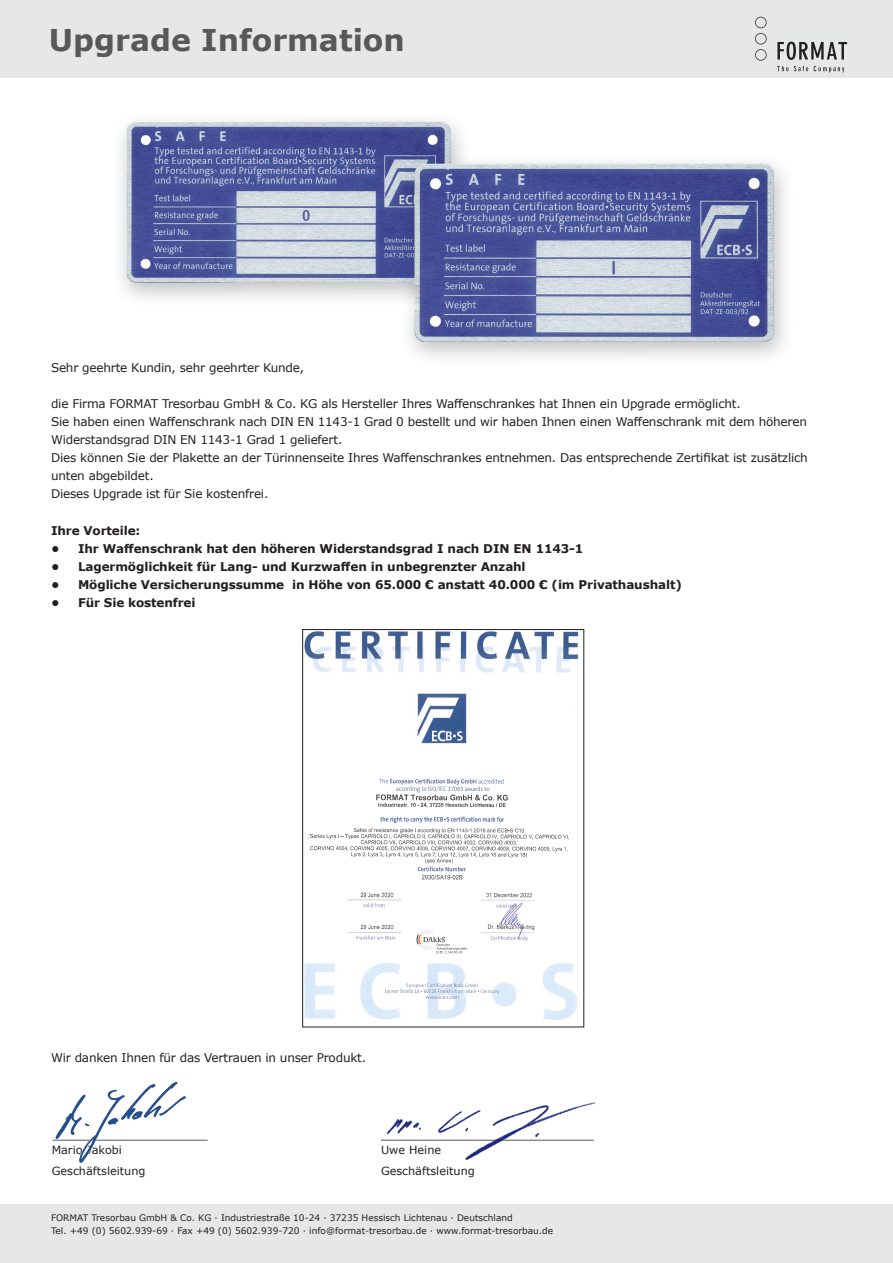
<style>
.page{position:relative;width:893px;height:1263px;background:#fff}
.page>*{position:absolute;margin:0;border:0;box-sizing:border-box;transform-origin:0 0}
.t1{font:700 30px "Verdana";color:#57585a}
.t2{font:12px/18px "Verdana";letter-spacing:-.015em;color:#231f20}
.t3{font:700 12px "Verdana";letter-spacing:-.01em;color:#231f20}
.t4{font:11.25px "Verdana";color:#231f20}
.Absatzformat_1{font:9px/13.5px "Verdana";color:#231f20}
</style>
<div class="page">
<div style="left:0;top:1205px;width:893px;height:58px;background:#e6e7e9"></div>
<div style="left:0;top:0;width:893px;height:77px;background:#e6e7e9"></div>
<svg style="left:777px;top:42px;width:70px;height:18px"></svg>
<svg style="left:755px;top:17px;width:12px;height:44px"></svg>
<svg style="left:777px;top:66px;width:11px;height:5px"></svg>
<svg style="left:794px;top:66px;width:14px;height:5px"></svg>
<svg style="left:814px;top:66px;width:30px;height:7px"></svg>
<div style="left:111px;top:111px;width:361px;height:198px;background:#231f20;opacity:.29"></div>
<img style="left:120px;top:117px;width:335px;height:170px">
<div style="left:399px;top:153px;width:396px;height:215px;background:#231f20;opacity:.29"></div>
<img style="left:407px;top:158px;width:372px;height:188px">
<img style="left:304px;top:631px;width:275px;height:389px">
<img style="left:417px;top:934px;width:28px;height:11px">
<img style="left:384px;top:983px;width:115px;height:17px">
<img style="left:380px;top:778px;width:123px;height:14px">
<img style="left:308px;top:794px;width:261px;height:69px">
<img style="left:421px;top:874px;width:41px;height:6px">
<img style="left:361px;top:892px;width:32px;height:5px">
<img style="left:486px;top:892px;width:46px;height:6px">
<img style="left:361px;top:924px;width:32px;height:5px">
<img style="left:488px;top:924px;width:46px;height:7px">
<img style="left:380px;top:816px;width:124px;height:7px">
<img style="left:418px;top:866px;width:49px;height:6px">
<img style="left:363px;top:903px;width:21px;height:5px">
<img style="left:496px;top:903px;width:14px;height:5px">
<img style="left:490px;top:935px;width:39px;height:7px">
<img style="left:356px;top:935px;width:39px;height:5px">
<img style="left:418px;top:929px;width:17px;height:21px">
<img style="left:437px;top:943px;width:31px;height:10px">
<svg style="left:340px;top:835px;width:4px;height:4px"></svg>
<svg style="left:431px;top:731px;width:14px;height:10px"></svg>
<svg style="left:417px;top:732px;width:4px;height:5px"></svg>
<div style="left:302px;top:629px;width:282px;height:398px;border:1px solid #231f20"></div>
<hr style="left:53px;top:1140px;width:155px;height:1px;background:#57585a">
<img style="left:52px;top:1081px;width:136px;height:82px">
<img style="left:381px;top:1102px;width:215px;height:58px">
<p class="t1" style="left:49px;top:19px;width:358px">Upgrade Information</p>
<p class="t2" style="left:51px;top:358px;width:255px">Sehr geehrte Kundin, sehr geehrter Kunde,</p>
<p class="t2" style="left:51px;top:394px;width:691px">die Firma FORMAT Tresorbau GmbH &amp; Co. KG als Hersteller Ihres Waffenschrankes hat Ihnen ein Upgrade ermöglicht.</p>
<p class="t2" style="left:51px;top:412px;width:757px">Sie haben einen Waffenschrank nach DIN EN 1143-1 Grad 0 bestellt und wir haben Ihnen einen Waffenschrank mit dem höheren</p>
<p class="t2" style="left:51px;top:430px;width:293px">Widerstandsgrad DIN EN 1143-1 Grad 1 geliefert.</p>
<p class="t2" style="left:51px;top:448px;width:758px">Dies können Sie der Plakette an der Türinnenseite Ihres Waffenschrankes entnehmen. Das entsprechende Zertifikat ist zusätzlich unten abgebildet.</p>
<p class="t2" style="left:51px;top:484px;width:219px">Dieses Upgrade ist für Sie kostenfrei.</p>
<p class="t3" style="left:51px;top:522px;width:91px">Ihre Vorteile:</p>
<p class="t3" style="left:51px;top:540px;width:534px">• Ihr Waffenschrank hat den höheren Widerstandsgrad I nach DIN EN 1143-1</p>
<p class="t3" style="left:51px;top:558px;width:476px">• Lagermöglichkeit für Lang- und Kurzwaffen in unbegrenzter Anzahl</p>
<p class="t3" style="left:51px;top:576px;width:632px">• Mögliche Versicherungssumme in Höhe von 65.000 € anstatt 40.000 € (im Privathaushalt)</p>
<p class="t3" style="left:51px;top:594px;width:146px">• Für Sie kostenfrei</p>
<p class="t2" style="left:51px;top:1048px;width:317px">Wir danken Ihnen für das Vertrauen in unser Produkt.</p>
<p class="t4" style="left:52px;top:1142px;width:72px">Mario Jakobi</p>
<p class="t4" style="left:52px;top:1163px;width:95px">Geschäftsleitung</p>
<p class="t4" style="left:381px;top:1142px;width:62px">Uwe Heine</p>
<p class="t4" style="left:381px;top:1163px;width:95px">Geschäftsleitung</p>
<p class="Absatzformat_1" style="left:51px;top:1211px;width:504px">FORMAT Tresorbau GmbH &amp; Co. KG · Industriestraße 10-24 · 37235 Hessisch Lichtenau · Deutschland<br>Tel. +49 (0) 5602.939-69 · Fax +49 (0) 5602.939-720 · info@format-tresorbau.de · www.format-tresorbau.de</p>
</div>
